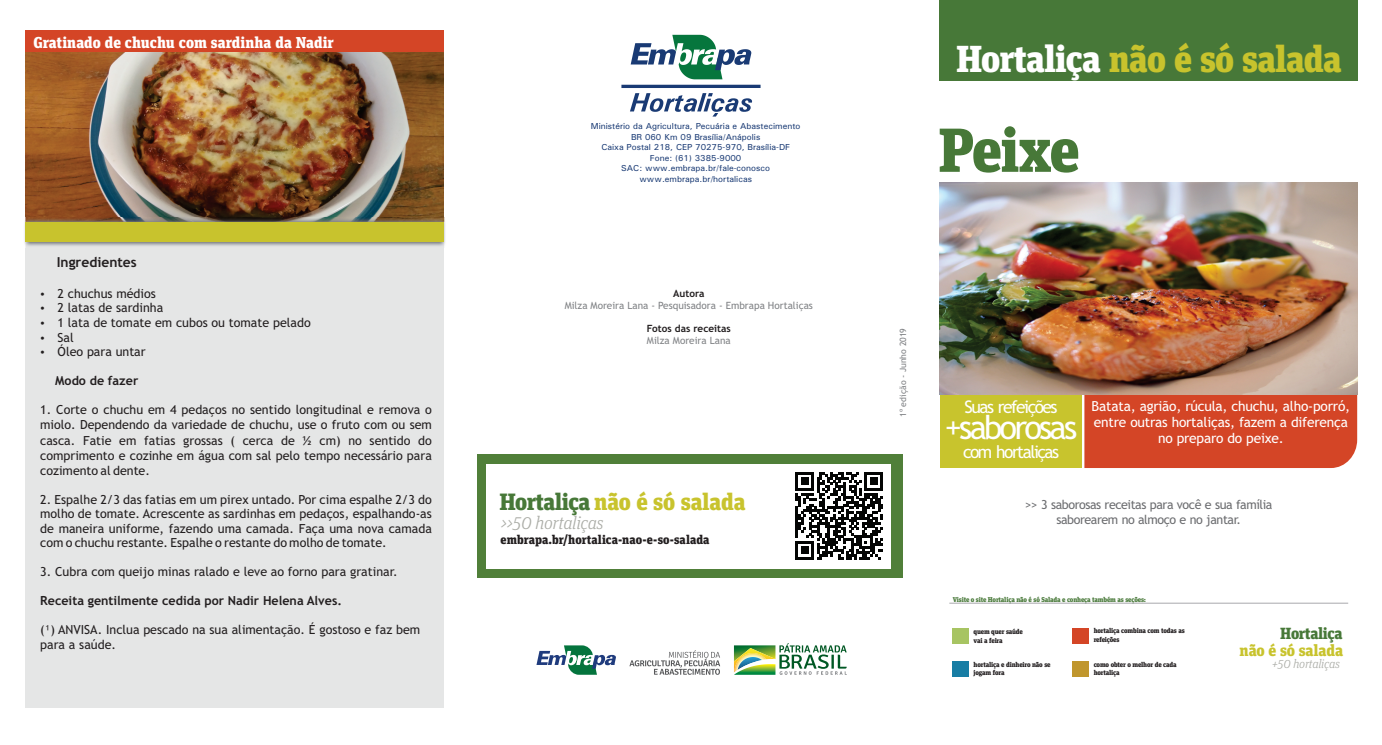
<style>
.page{position:relative;width:1382px;height:745px;background:#fff}
.page>*{position:absolute;margin:0;border:0;box-sizing:border-box;transform-origin:0 0}
.t1{font:900 61.88px "Unit Slab Pro";letter-spacing:-.03em;color:#477838}
.t2{font:900 37.12px "Unit Slab Pro";letter-spacing:-.025em;color:#c8c32d}
.t3{font:32.75px "Trebuchet MS";letter-spacing:-.085em;color:#fff}
.t4{font:900 23.5px "Unit Slab Pro";letter-spacing:-.02em;color:#c8c32d}
.t5{font:italic 300 18.38px "Unit Slab Pro";letter-spacing:-.02em;color:#aaaca6}
.t6{font:17.38px "Trebuchet MS";letter-spacing:-.085em;color:#fff}
.t7{font:900 16.12px "Unit Slab Pro";letter-spacing:-.01em;color:#c8c32d}
.t8{font:900 16.12px "Unit Slab Pro";letter-spacing:-.025em;color:#477838}
.t9{font:900 15.75px "Unit Slab Pro";color:#fff}
.t10{font:13.75px/16px "Trebuchet MS";letter-spacing:-.015em;color:#fff;text-align:center}
.t11{font:700 13.75px "Trebuchet MS";color:#231f20}
.t12{font:900 12.62px "Unit Slab Pro";color:#231f20}
.t13{font:italic 300 12.62px "Unit Slab Pro";letter-spacing:-.02em;color:#aaaca6}
.t14{font:12.5px/14.5px "Trebuchet MS";color:#231f20}
.t15{font:12.5px/14.5px "Trebuchet MS";letter-spacing:-.035em;color:#6c6d70;text-align:center}
.t16{font:700 12.5px "Trebuchet MS";color:#231f20}
.t17{font:10px "Trebuchet MS";color:#808285}
.t18{font:700 10px "Trebuchet MS";color:#231f20}
.t19{font:500 8.75px/10.6px "Univers";color:#193a74;text-align:center}
.t20{font:8.75px "Trebuchet MS";color:#808285}
.t21{font:900 7px/8.6px "Unit Slab Pro";letter-spacing:-.025em;color:#231f20}
.t22{font:900 7px "Unit Slab Pro";letter-spacing:-.025em;color:#477838}
.s1{font-family:"Calibri";font-size:13.75px}
.s2{color:#477838}
.s3{font-size:37.5px;color:#fff}
.s4{font-size:32.38px}
</style>
<div class="page">
<div style="left:940px;top:0;width:418px;height:81px;background:#477838"></div>
<div style="left:952px;top:627px;width:17px;height:16px;background:#a7c462"></div>
<div style="left:952px;top:660px;width:17px;height:16px;background:#177da4"></div>
<div style="left:1072px;top:627px;width:17px;height:16px;background:#d44526"></div>
<div style="left:1072px;top:660px;width:17px;height:16px;background:#c0962d"></div>
<hr style="left:949px;top:602px;width:399px;height:1px;background:#a8a9ad">
<div style="left:940px;top:393px;width:141px;height:74px;background:#c8c42d"></div>
<div style="left:1084px;top:394px;width:273px;height:73px;background:#d44526"></div>
<div style="left:26px;top:35px;width:418px;height:672px;background:#e5e6e6"></div>
<div style="left:26px;top:30px;width:418px;height:25px;background:#d44526"></div>
<img style="left:25px;top:53px;width:419px;height:165px">
<svg style="left:631px;top:35px;width:120px;height:44px"></svg>
<hr style="left:621px;top:85px;width:139px;height:3px;background:#193a74">
<svg style="left:630px;top:93px;width:122px;height:23px"></svg>
<svg style="left:734px;top:643px;width:113px;height:31px"></svg>
<svg style="left:629px;top:650px;width:91px;height:24px"></svg>
<svg style="left:536px;top:645px;width:80px;height:29px"></svg>
<div style="left:477px;top:454px;width:425px;height:123px;background:#507f39"></div>
<div style="left:487px;top:463px;width:404px;height:105px;background:#fff"></div>
<svg style="left:796px;top:472px;width:87px;height:87px"></svg>
<img style="left:940px;top:182px;width:418px;height:212px">
<img style="left:24px;top:218px;width:421px;height:29px">
<div style="left:26px;top:222px;width:418px;height:20px;background:#c8c32d"></div>
<p class="t9" style="left:33px;top:35px;width:302px">Gratinado de chuchu com sardinha da Nadir</p>
<p class="t11" style="left:57px;top:257px;width:82px">Ingredientes</p>
<p class="t14" style="left:58px;top:287px;width:100px">2 chuchus médios</p>
<p class="t14" style="left:58px;top:302px;width:107px">2 latas de sardinha</p>
<p class="t14" style="left:58px;top:316px;width:255px">1 lata de tomate em cubos ou tomate pelado</p>
<p class="t14" style="left:58px;top:331px;width:18px">Sal</p>
<p class="t14" style="left:58px;top:345px;width:90px">Óleo para untar</p>
<p class="t16" style="left:55px;top:375px;width:85px">Modo de fazer</p>
<p class="t14" style="left:40px;top:403px;width:393px">1. Corte o chuchu em 4 pedaços no sentido longitudinal e remova o miolo. Dependendo da variedade de chuchu, use o fruto com ou sem</p>
<p class="t14" style="left:40px;top:433px;width:393px;line-height:15px;text-align:justify">casca. Fatie em fatias grossas ( cerca de <span class="s1">½</span> cm) no sentido do comprimento e cozinhe em água com sal pelo tempo necessário para cozimento al dente.</p>
<p class="t14" style="left:40px;top:492px;width:393px;text-align:justify">2. Espalhe 2/3 das fatias em um pirex untado. Por cima espalhe 2/3 do molho de tomate. Acrescente as sardinhas em pedaços, espalhando-as de maneira uniforme, fazendo uma camada. Faça uma nova camada com o chuchu restante. Espalhe o restante do molho de tomate.</p>
<p class="t14" style="left:40px;top:565px;width:359px">3. Cubra com queijo minas ralado e leve ao forno para gratinar.</p>
<p class="t16" style="left:40px;top:595px;width:303px">Receita gentilmente cedida por Nadir Helena Alves.</p>
<p class="t14" style="left:40px;top:623px;width:382px">(¹) ANVISA. Inclua pescado na sua alimentação. É gostoso e faz bem para a saúde.</p>
<p class="t19" style="left:591px;top:121px;width:211px">Ministério da Agricultura, Pecuária e Abastecimento BR 060 Km 09 Brasília/Anápolis<br>Caixa Postal 218, CEP 70275-970, Brasília-DF Fone: (61) 3385-9000<br>SAC: www.embrapa.br/fale-conosco www.embrapa.br/hortalicas</p>
<p class="t18" style="left:673px;top:289px;width:33px">Autora</p>
<p class="t17" style="left:565px;top:301px;width:250px">Milza Moreira Lana - Pesquisadora - Embrapa Hortaliças</p>
<p class="t18" style="left:647px;top:324px;width:85px">Fotos das receitas</p>
<p class="t17" style="left:647px;top:336px;width:85px">Milza Moreira Lana</p>
<h3 class="t4" style="left:499px;top:490px;width:248px"><span class="s2">Hortaliça</span> não é só salada</h3>
<h3 class="t5" style="left:501px;top:514px;width:105px">&gt;&gt;50 hortaliças</h3>
<p class="t12" style="left:501px;top:534px;width:211px">embrapa.br/hortalica-nao-e-so-salada</p>
<h2 class="t2" style="left:956px;top:42px;width:387px"><span class="s3">Hortaliça</span> não é só salada</h2>
<h1 class="t1" style="left:938px;top:123px;width:143px">Peixe</h1>
<p class="t20" style="left:900px;top:416px;width:90px;rotate:-90deg">1º edição - Junho 2019</p>
<h3 class="t6" style="left:965px;top:400px;width:95px">Suas refeições</h3>
<h3 class="t3" style="left:945px;top:415px;width:134px"><span class="s4">+</span>saborosas</h3>
<h3 class="t6" style="left:963px;top:444px;width:98px">com hortaliças</h3>
<p class="t10" style="left:1092px;top:399px;width:260px">Batata, agrião, rúcula, chuchu, alho-porró, entre outras hortaliças, fazem a diferença no preparo do peixe.</p>
<p class="t15" style="left:1025px;top:498px;width:249px">&gt;&gt; 3 saborosas receitas para você e sua família saborearem no almoço e no jantar.</p>
<p class="t22" style="left:953px;top:596px;width:195px">Visite o site Hortaliça não é só Salada e conheça também as seções:</p>
<p class="t21" style="left:974px;top:627px;width:51px">quem quer saúde vai a feira</p>
<p class="t21" style="left:974px;top:660px;width:78px">hortaliça e dinheiro não se jogam fora</p>
<p class="t21" style="left:1094px;top:626px;width:93px">hortaliça combina com todas as refeições</p>
<p class="t21" style="left:1094px;top:659px;width:85px">como obter o melhor de cada hortaliça</p>
<p class="t8" style="left:1280px;top:625px;width:64px">Hortaliça</p>
<p class="t13" style="left:1272px;top:657px;width:70px">+50 hortaliças</p>
<p class="t7" style="left:1240px;top:642px;width:105px">não é só salada</p>
</div>
